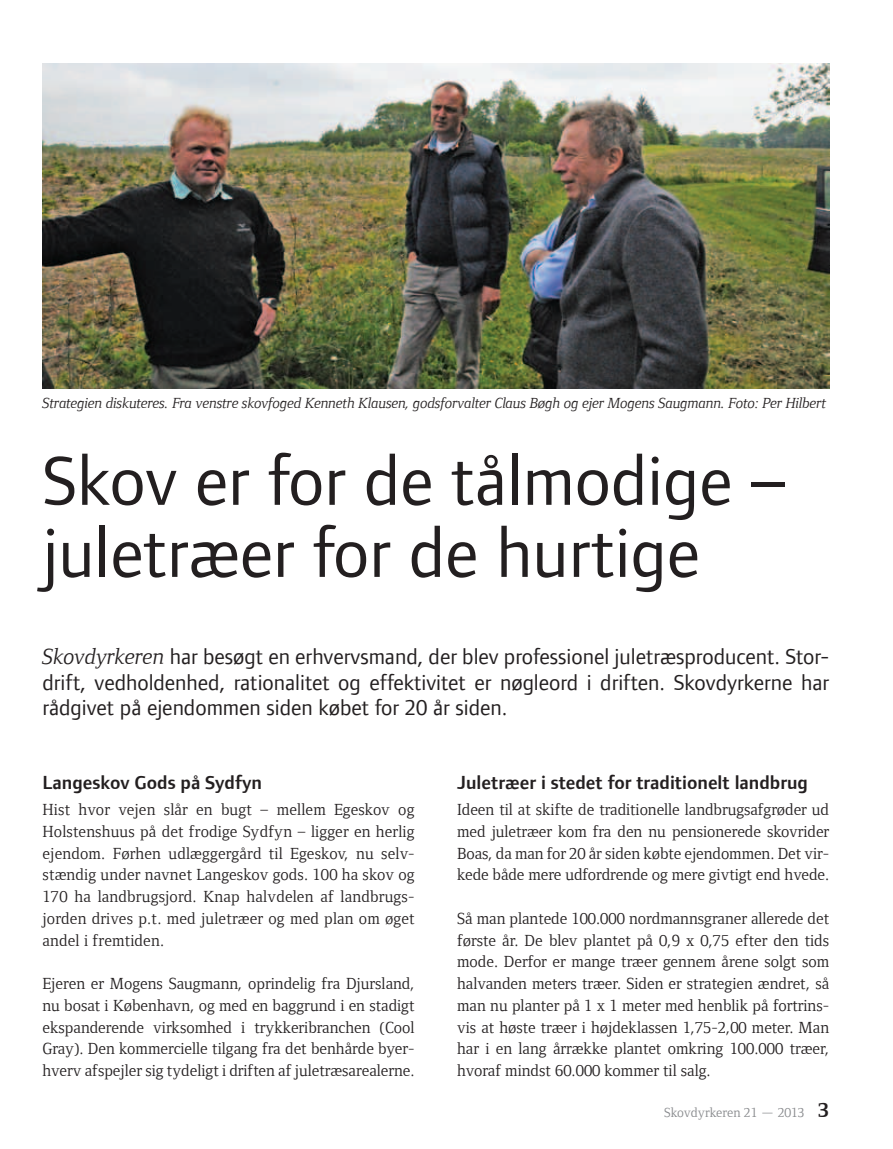
<style>
.page{position:relative;width:893px;height:1149px;background:#fff}
.page>*{position:absolute;margin:0;border:0;box-sizing:border-box;transform-origin:0 0}
.t1{font:72px/72px "Foundry Form Sans";color:#231f20}
.t2{font:22.5px/25.5px "Foundry Form Sans";color:#231f20;text-align:justify}
.t3{font:600 19.5px "Foundry Form Sans";color:#231f20}
.t4{font:16.5px/21.8px "Foundry Form Serif";color:#231f20;text-align:justify}
.t5{font:italic 15px "Foundry Form Serif";letter-spacing:-.005em;color:#231f20}
.t6{font:13.5px "Foundry Form Serif";color:#87898c}
.s1{font-family:"Foundry Form Serif";font-style:italic}
.s2{font-weight:700;font-size:21px;color:#231f20}
</style>
<div class="page">
<img style="left:43px;top:64px;width:786px;height:324px">
<p class="t5" style="left:43px;top:394px;width:785px">Strategien diskuteres. Fra venstre skovfoged Kenneth Klausen, godsforvalter Claus Bøgh og ejer Mogens Saugmann. Foto: Per Hilbert</p>
<p class="t1" style="left:43px;top:444px;width:745px">Skov er for de tålmodige – juletræer for de hurtige</p>
<p class="t2" style="left:43px;top:643px;width:788px"><span class="s1">Skovdyrkeren</span> har besøgt en erhvervsmand, der blev professionel juletræsproducent. Stor&shy;drift, vedholdenhed, rationalitet og effektivitet er nøgleord i driften. Skovdyrkerne har rådgivet på ejendommen siden købet for 20 år siden.</p>
<p class="t3" style="left:43px;top:771px;width:221px">Langeskov Gods på Sydfyn</p>
<p class="t4" style="left:43px;top:798px;width:374px">Hist hvor vejen slår en bugt – mellem Egeskov og Holstenshuus på det frodige Sydfyn – ligger en herlig ejendom. Førhen udlæggergård til Egeskov, nu selv&shy;stændig under navnet Langeskov gods. 100 ha skov og 170 ha landbrugsjord. Knap halvdelen af landbrugs&shy;jorden drives p.t. med juletræer og med plan om øget andel i fremtiden.</p>
<p class="t4" style="left:43px;top:972px;width:374px">Ejeren er Mogens Saugmann, oprindelig fra Djursland, nu bosat i København, og med en baggrund i en stadigt ekspanderende virksomhed i trykkeribranchen (Cool Gray). Den kommercielle tilgang fra det benhårde byer&shy;hverv afspejler sig tydeligt i driften af juletræsarealerne.</p>
<p class="t3" style="left:457px;top:771px;width:352px">Juletræer i stedet for traditionelt landbrug</p>
<p class="t4" style="left:457px;top:798px;width:374px">Ideen til at skifte de traditionelle landbrugsafgrøder ud med juletræer kom fra den nu pensionerede skovrider Boas, da man for 20 år siden købte ejendommen. Det vir&shy;kede både mere udfordrende og mere givtigt end hvede.</p>
<p class="t4" style="left:457px;top:907px;width:374px">Så man plantede 100.000 nordmannsgraner allerede det første år. De blev plantet på 0,9 x 0,75 efter den tids mode. Derfor er mange træer gennem årene solgt som halvanden meters træer. Siden er strategien ændret, så man nu planter på 1 x 1 meter med henblik på fortrins&shy;vis at høste træer i højdeklassen 1,75-2,00 meter. Man har i en lang årrække plantet omkring 100.000 træer, hvoraf mindst 60.000 kommer til salg.</p>
<p class="t6" style="left:664px;top:1104px;width:167px">Skovdyrkeren 21 — 2013 <span class="s2">3</span></p>
</div>
